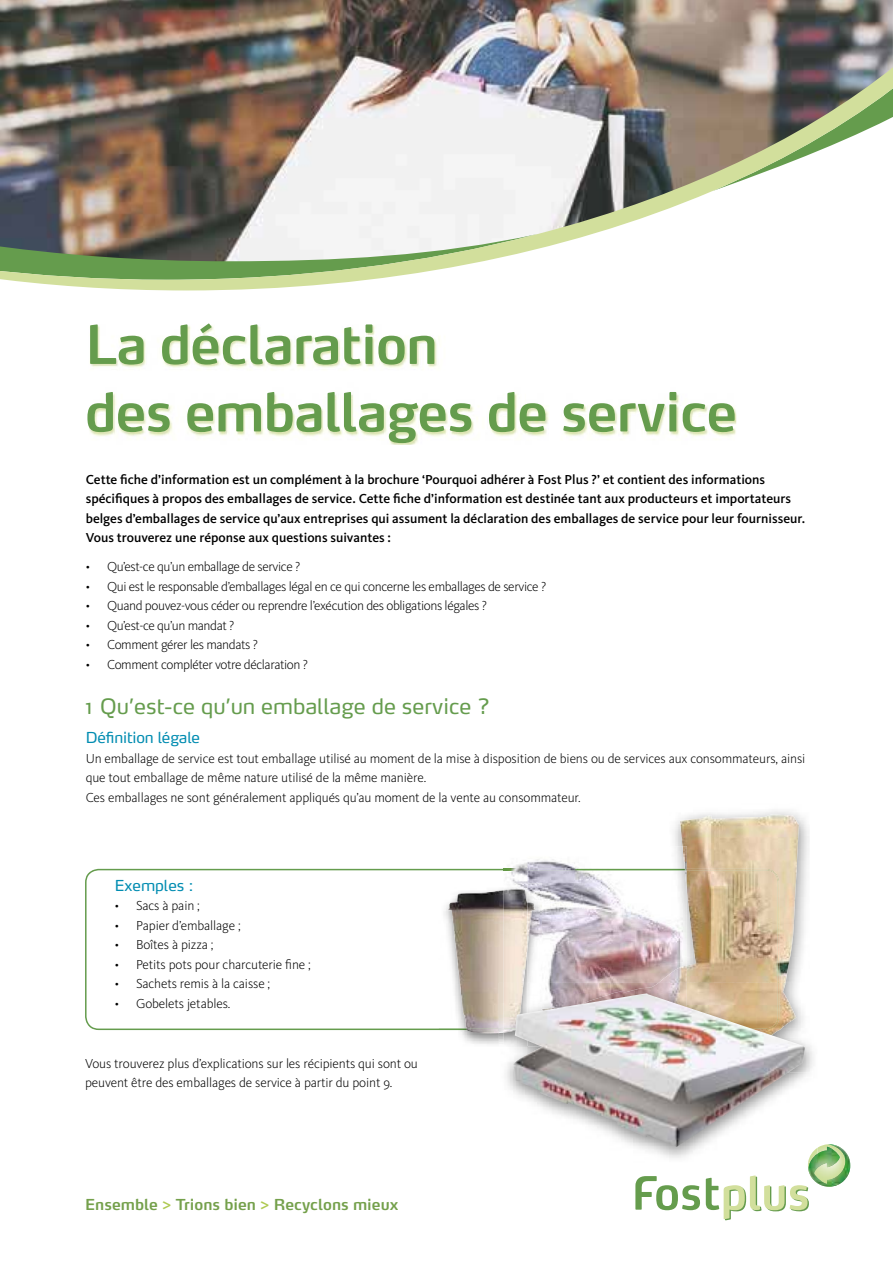
<style>
.page{position:relative;width:893px;height:1263px;background:#fff}
.page>*{position:absolute;margin:0;border:0;box-sizing:border-box;transform-origin:0 0}
.t1{font:600 52.5px/67.5px "Max Pro";letter-spacing:-.02em;color:#659c4d}
.t2{font:21px "Max Pro";color:#659c4d}
.t3{font:600 15px "Max Pro";color:#74a04b}
.t4{font:15px "Max Pro";letter-spacing:-.01em;color:#008cb1}
.t5{font:300 13.5px/19.5px "Kievit Pro";letter-spacing:-.01em;color:#000}
.t6{font:500 13.5px/19.5px "Kievit Pro";color:#000}
.t7{font:300 13.5px "Kievit Pro";letter-spacing:-.03em;color:#000}
.s1{color:#aec950}
</style>
<div class="page">
<img style="left:0;top:0;width:893px;height:50px">
<img style="left:0;top:50px;width:893px;height:240px">
<svg style="left:85px;top:869px;width:419px;height:161px"></svg>
<img style="left:674px;top:811px;width:135px;height:162px">
<img style="left:680px;top:814px;width:119px;height:169px">
<img style="left:687px;top:869px;width:92px;height:114px">
<img style="left:504px;top:862px;width:23px;height:26px">
<svg style="left:504px;top:869px;width:23px;height:1px"></svg>
<img style="left:527px;top:846px;width:160px;height:137px">
<img style="left:527px;top:869px;width:155px;height:1px">
<img style="left:682px;top:846px;width:5px;height:45px">
<img style="left:658px;top:965px;width:29px;height:18px">
<img style="left:89px;top:325px;width:647px;height:120px">
<img style="left:439px;top:883px;width:65px;height:161px">
<img style="left:439px;top:1028px;width:9px;height:2px">
<img style="left:527px;top:883px;width:15px;height:100px">
<img style="left:448px;top:890px;width:56px;height:143px">
<img style="left:504px;top:888px;width:23px;height:95px">
<img style="left:527px;top:901px;width:9px;height:47px">
<img style="left:504px;top:983px;width:310px;height:107px">
<img style="left:687px;top:983px;width:109px;height:10px">
<img style="left:527px;top:983px;width:160px;height:10px">
<svg style="left:635px;top:1144px;width:215px;height:76px"></svg>
<img style="left:499px;top:983px;width:5px;height:61px">
<img style="left:504px;top:983px;width:20px;height:49px">
<svg style="left:499px;top:1028px;width:14px;height:2px"></svg>
<img style="left:513px;top:993px;width:292px;height:154px">
<h1 class="t1" style="left:85px;top:310px;width:654px">La déclaration<br>des emballages de service</h1>
<p class="t6" style="left:86px;top:469px;width:721px">Cette fiche d’information est un complément à la brochure ‘Pourquoi adhérer à Fost Plus ?’ et contient des informations spécifiques à propos des emballages de service. Cette fiche d’information est destinée tant aux producteurs et importateurs belges d’emballages de service qu’aux entreprises qui assument la déclaration des emballages de service pour leur fournisseur.<br>Vous trouverez une réponse aux questions suivantes :</p>
<p class="t7" style="left:86px;top:559px;width:216px">• Qu’est-ce qu’un emballage de service ?</p>
<p class="t7" style="left:86px;top:578px;width:462px">• Qui est le responsable d’emballages légal en ce qui concerne les emballages de service ?</p>
<p class="t7" style="left:86px;top:598px;width:403px">• Quand pouvez-vous céder ou reprendre l’exécution des obligations légales ?</p>
<p class="t7" style="left:86px;top:617px;width:150px">• Qu’est-ce qu’un mandat ?</p>
<p class="t7" style="left:86px;top:637px;width:174px">• Comment gérer les mandats ?</p>
<p class="t7" style="left:86px;top:656px;width:224px">• Comment compléter votre déclaration ?</p>
<h2 class="t2" style="left:86px;top:693px;width:406px">1 Qu’est-ce qu’un emballage de service ?</h2>
<p class="t4" style="left:86px;top:728px;width:116px">Définition légale</p>
<p class="t5" style="left:86px;top:748px;width:721px">Un emballage de service est tout emballage utilisé au moment de la mise à disposition de biens ou de services aux consommateurs, ainsi que tout emballage de même nature utilisé de la même manière.<br>Ces emballages ne sont généralement appliqués qu’au moment de la vente au consommateur.</p>
<p class="t4" style="left:115px;top:875px;width:80px">Exemples :</p>
<p class="t5" style="left:115px;top:896px;width:87px">• Sacs à pain ;</p>
<p class="t5" style="left:115px;top:915px;width:127px">• Papier d’emballage ;</p>
<p class="t5" style="left:115px;top:934px;width:100px">• Boîtes à pizza ;</p>
<p class="t5" style="left:115px;top:954px;width:198px">• Petits pots pour charcuterie fine ;</p>
<p class="t5" style="left:115px;top:973px;width:157px">• Sachets remis à la caisse ;</p>
<p class="t5" style="left:115px;top:993px;width:117px">• Gobelets jetables.</p>
<p class="t5" style="left:85px;top:1053px;width:334px">Vous trouverez plus d’explications sur les récipients qui sont ou peuvent être des emballages de service à partir du point 9.</p>
<p class="t3" style="left:85px;top:1194px;width:315px">Ensemble <span class="s1">&gt;</span> Trions bien <span class="s1">&gt;</span> Recyclons mieux</p>
</div>
